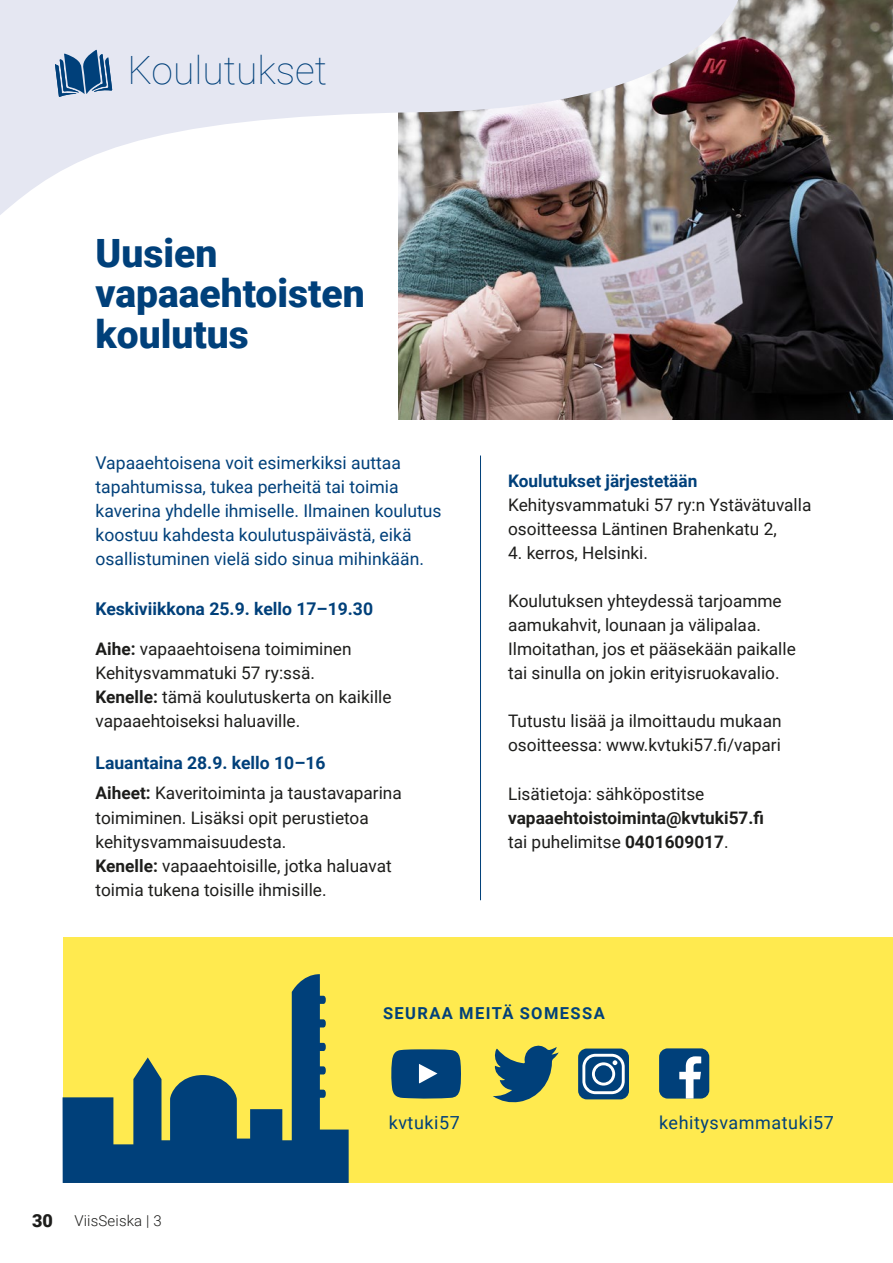
<style>
.page{position:relative;width:893px;height:1263px;background:#fff}
.page>*{position:absolute;margin:0;border:0;box-sizing:border-box;transform-origin:0 0}
.t1{font:900 39px/40.5px "Roboto";color:#00407a}
.t2{font:100 39px "Roboto";color:#00407a}
.t3{font:18px "Roboto";letter-spacing:.03em;color:#00407a}
.t4{font:17.55px/24px "Roboto";color:#00407a}
.t5{font:700 17.55px "Roboto";color:#00407a}
.t6{font:17.25px/24px "Roboto";color:#1d1d1b}
.t7{font:700 17.25px/24px "Roboto";color:#1d1d1b}
.t8{font:700 17.25px "Roboto";color:#00407a}
.t9{font:700 16.5px "Roboto";letter-spacing:.085em;color:#00407a}
.t10{font:300 15px "Roboto";letter-spacing:.01em;color:#1d1d1b}
.s1{font-weight:700}
.s2{font-weight:400}
.s3{font-weight:900;font-size:18px}
</style>
<div class="page">
<img style="left:398px;top:0;width:495px;height:419px">
<div style="left:64px;top:938px;width:829px;height:245px;background:#ffea4f"></div>
<svg style="left:63px;top:974px;width:286px;height:209px"></svg>
<svg style="left:0;top:0;width:740px;height:238px;fill:#e5e7f2"></svg>
<svg style="left:55px;top:49px;width:57px;height:48px;background:#6186ac"></svg>
<hr style="left:480px;top:455px;width:1px;height:445px;background:#00407a">
<div style="left:659px;top:1048px;width:50px;height:50px;background:#00407a;border-radius:9px"></div>
<svg style="left:679px;top:1056px;width:22px;height:42px"></svg>
<div style="left:578px;top:1048px;width:51px;height:51px;background:#00407a;border-radius:9px"></div>
<svg style="left:582px;top:1054px;width:43px;height:40px"></svg>
<svg style="left:493px;top:1045px;width:66px;height:58px"></svg>
<svg style="left:391px;top:1049px;width:70px;height:50px;background:#1f567d"></svg>
<h1 class="t2" style="left:127px;top:43px;width:201px">Koulutukset</h1>
<h1 class="t1" style="left:96px;top:231px;width:271px">Uusien vapaaehtoisten koulutus</h1>
<p class="t4" style="left:96px;top:450px;width:348px">Vapaaehtoisena voit esimerkiksi auttaa tapahtumissa, tukea perheitä tai toimia kaverina yhdelle ihmiselle. Ilmainen koulutus koostuu kahdesta koulutuspäivästä, eikä osallistuminen vielä sido sinua mihinkään.</p>
<p class="t5" style="left:96px;top:596px;width:279px">Keskiviikkona 25.9. kello 17–19.30</p>
<p class="t6" style="left:96px;top:636px;width:297px"><span class="s1">Aihe:</span> vapaaehtoisena toimiminen Kehitysvammatuki 57 ry:ssä.<br><span class="s1">Kenelle:</span> tämä koulutuskerta on kaikille vapaaehtoiseksi haluaville.</p>
<p class="t5" style="left:96px;top:750px;width:232px">Lauantaina 28.9. kello 10–16</p>
<p class="t6" style="left:96px;top:781px;width:308px"><span class="s1">Aiheet:</span> Kaveritoiminta ja taustavaparina toimiminen. Lisäksi opit perustietoa kehitysvammaisuudesta.<br><span class="s1">Kenelle:</span> vapaaehtoisille, jotka haluavat toimia tukena toisille ihmisille.</p>
<p class="t8" style="left:508px;top:469px;width:191px">Koulutukset järjestetään</p>
<p class="t6" style="left:508px;top:492px;width:305px">Kehitysvammatuki 57 ry:n Ystävätuvalla osoitteessa Läntinen Brahenkatu 2,</p>
<p class="t6" style="left:508px;top:540px;width:141px">4. kerros, Helsinki.</p>
<p class="t6" style="left:508px;top:588px;width:289px">Koulutuksen yhteydessä tarjoamme aamukahvit, lounaan ja välipalaa.<br>Ilmoitathan, jos et pääsekään paikalle tai sinulla on jokin erityisruokavalio.</p>
<p class="t6" style="left:508px;top:709px;width:275px">Tutustu lisää ja ilmoittaudu mukaan osoitteessa: www.kvtuki57.fi/vapari</p>
<p class="t6" style="left:508px;top:781px;width:198px">Lisätietoja: sähköpostitse</p>
<p class="t7" style="left:508px;top:805px;width:257px">vapaaehtoistoiminta@kvtuki57.fi <span class="s2">tai puhelimitse</span> 0401609017<span class="s2">.</span></p>
<p class="t10" style="left:32px;top:1210px;width:131px"><span class="s3">30</span> ViisSeiska | 3</p>
<p class="t9" style="left:383px;top:1001px;width:223px">SEURAA MEITÄ SOMESSA</p>
<p class="t3" style="left:389px;top:1110px;width:73px">kvtuki57</p>
<p class="t3" style="left:659px;top:1110px;width:176px">kehitysvammatuki57</p>
</div>
